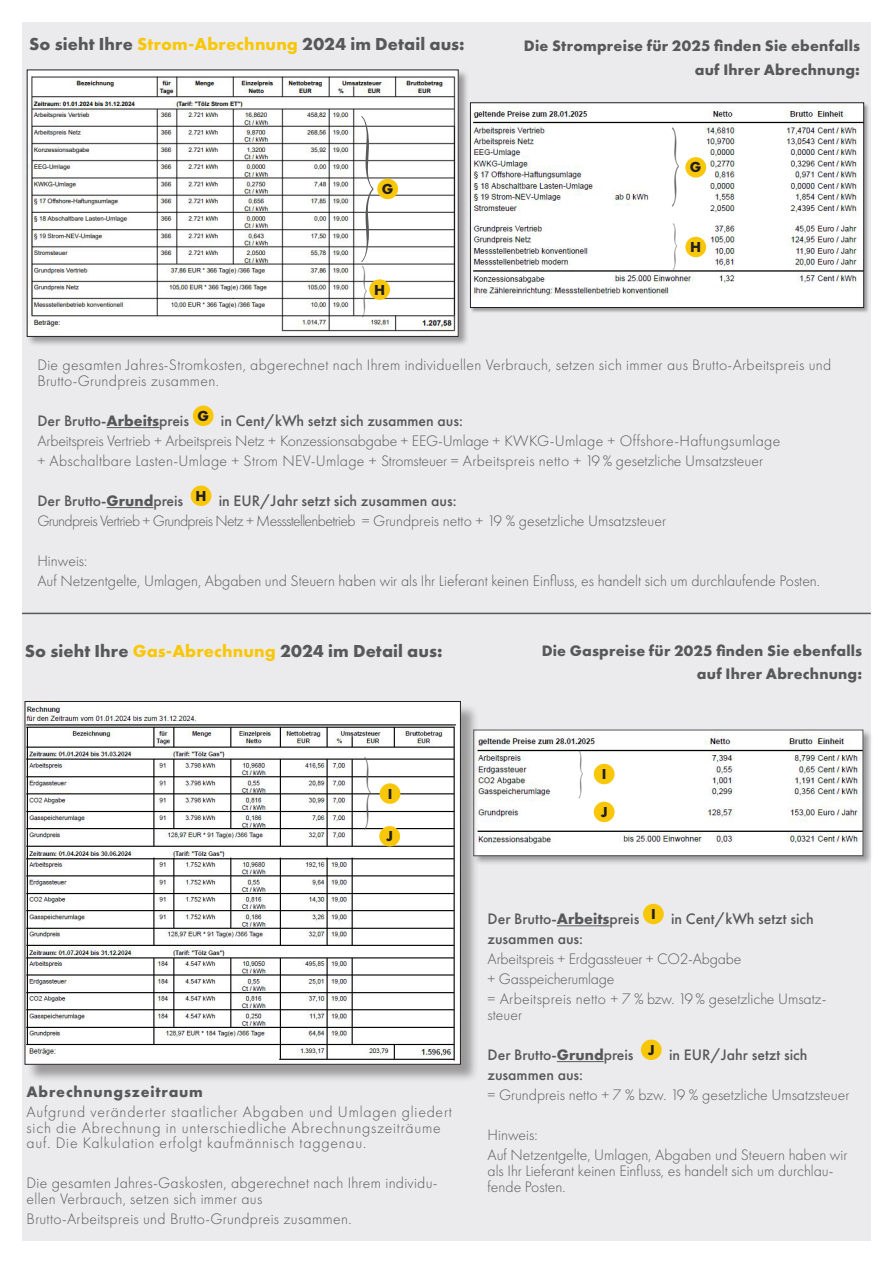
<style>
.page{position:relative;width:893px;height:1263px;background:#fff}
.page>*{position:absolute;margin:0;border:0;box-sizing:border-box;transform-origin:0 0}
.t1{font:186px "Palace Script";color:#57585a;scale:.35 1}
.t2{font:102px "Palace Script";color:#57585a;scale:.35 1}
.t3{font:93.45px "Palace Script";color:#57585a;scale:.35 1}
.t4{font:66px "Palace Script";color:#57585a;scale:.35 1}
.t5{font:61.8px "Palace Script";color:#57585a;scale:.35 1}
.t6{font:60px "Palace Script";color:#57585a;scale:.35 1}
._07_Infokasten_Copy{font:700 18px "Futura PT";letter-spacing:.01em;color:#57585a}
._07_Infokasten_Copy-2{font:300 15.75px/15.8px "Futura PT";color:#57585a}
._07_Infokasten_Copy-3{font:300 15.75px/15.8px "Futura PT";letter-spacing:.02em;color:#57585a}
._07_Infokasten_Copy-4{font:500 15.75px "Futura PT";color:#57585a}
._07_Infokasten_Copy-5{font:300 15.75px/15.8px "Futura PT";letter-spacing:.05em;color:#57585a}
._07_Infokasten_Copy-6{font:700 15.75px "Futura PT";letter-spacing:.01em;color:#57585a}
._07_Infokasten_Copy-7{font:300 15.75px "Futura PT";letter-spacing:-.04em;color:#57585a}
._07_Infokasten_Copy-8{font:700 15.75px "Futura PT";letter-spacing:.05em;color:#57585a}
._01_Headline{font:700 15px "Futura PT";color:#231f20}
.s1{color:#f9c709}
.s2{font-weight:700}
</style>
<div class="page">
<div style="left:22px;top:22px;width:849px;height:1219px;background:#e6e7e9"></div>
<hr style="left:107px;top:427px;width:52px;height:1px;background:#57585a">
<hr style="left:107px;top:507px;width:46px;height:1px;background:#57585a">
<div style="left:193px;top:405px;width:21px;height:21px;background:#f9c709;border-radius:50%"></div>
<div style="left:191px;top:485px;width:20px;height:21px;background:#f9c709;border-radius:50%"></div>
<div style="left:26px;top:69px;width:443px;height:279px;background:#231f20;opacity:.4"></div>
<img style="left:29px;top:72px;width:428px;height:263px">
<div style="left:27px;top:70px;width:432px;height:267px;border:1px solid #231f20"></div>
<div style="left:473px;top:729px;width:400px;height:137px;background:#231f20;opacity:.4"></div>
<img style="left:479px;top:732px;width:382px;height:122px">
<div style="left:473px;top:730px;width:390px;height:126px;border:1px solid #57585a"></div>
<div style="left:471px;top:103px;width:399px;height:211px;background:#231f20;opacity:.4"></div>
<img style="left:472px;top:105px;width:390px;height:201px">
<div style="left:470px;top:103px;width:394px;height:205px;border:1px solid #231f20"></div>
<hr style="left:22px;top:613px;width:849px;height:1px;background:#57585a">
<div style="left:377px;top:179px;width:21px;height:20px;background:#f9c709;border-radius:50%"></div>
<div style="left:369px;top:279px;width:21px;height:21px;background:#f9c709;border-radius:50%"></div>
<div style="left:685px;top:157px;width:21px;height:21px;background:#f9c709;border-radius:50%"></div>
<div style="left:685px;top:237px;width:21px;height:20px;background:#f9c709;border-radius:50%"></div>
<div style="left:26px;top:703px;width:453px;height:379px;background:#231f20;opacity:.4"></div>
<img style="left:27px;top:703px;width:432px;height:359px">
<div style="left:25px;top:701px;width:436px;height:363px;border:1px solid #231f20"></div>
<hr style="left:557px;top:925px;width:52px;height:1px;background:#57585a">
<hr style="left:557px;top:1061px;width:47px;height:1px;background:#57585a">
<div style="left:643px;top:904px;width:21px;height:20px;background:#f9c709;border-radius:50%"></div>
<div style="left:641px;top:1039px;width:21px;height:21px;background:#f9c709;border-radius:50%"></div>
<div style="left:380px;top:783px;width:20px;height:21px;background:#f9c709;border-radius:50%"></div>
<div style="left:379px;top:826px;width:21px;height:20px;background:#f9c709;border-radius:50%"></div>
<div style="left:594px;top:764px;width:21px;height:20px;background:#f9c709;border-radius:50%"></div>
<div style="left:594px;top:802px;width:21px;height:20px;background:#f9c709;border-radius:50%"></div>
<p class="_07_Infokasten_Copy" style="left:29px;top:33px;width:437px">So sieht Ihre <span class="s1">Strom-Abrechnung</span> 2024 im Detail aus:</p>
<p class="t1" style="left:355px;top:48px;width:69px">}</p>
<p class="t4" style="left:360px;top:241px;width:26px">}</p>
<p class="_01_Headline" style="left:382px;top:179px;width:13px">G</p>
<p class="_01_Headline" style="left:374px;top:280px;width:13px">H</p>
<p class="_07_Infokasten_Copy-6" style="left:524px;top:36px;width:338px">Die Strompreise für 2025 finden Sie ebenfalls</p>
<p class="_07_Infokasten_Copy-6" style="left:695px;top:59px;width:167px">auf Ihrer Abrechnung:</p>
<p class="t2" style="left:669px;top:89px;width:39px">}</p>
<p class="t6" style="left:671px;top:201px;width:23px">}</p>
<p class="_01_Headline" style="left:690px;top:158px;width:13px">G</p>
<p class="_01_Headline" style="left:690px;top:237px;width:13px">H</p>
<p class="_07_Infokasten_Copy-3" style="left:37px;top:357px;width:795px">Die gesamten Jahres-Stromkosten, abgerechnet nach Ihrem individuellen Verbrauch, setzen sich immer aus Brutto-Arbeitspreis und<br>Brutto-Grundpreis zusammen.</p>
<p class="_07_Infokasten_Copy-4" style="left:37px;top:411px;width:153px">Der Brutto-<span class="s2">Arbeits</span>preis</p>
<p class="_01_Headline" style="left:197px;top:406px;width:13px">G</p>
<p class="_07_Infokasten_Copy-4" style="left:221px;top:411px;width:243px">in Cent/kWh setzt sich zusammen aus:</p>
<p class="_07_Infokasten_Copy-2" style="left:37px;top:433px;width:744px">Arbeitspreis Vertrieb + Arbeitspreis Netz + Konzessionsabgabe + EEG-Umlage + KWKG-Umlage + Offshore-Haftungsumlage</p>
<p class="_07_Infokasten_Copy-3" style="left:37px;top:453px;width:727px">+ Abschaltbare Lasten-Umlage + Strom NEV-Umlage + Stromsteuer = Arbeitspreis netto + 19 % gesetzliche Umsatzsteuer</p>
<p class="_07_Infokasten_Copy-4" style="left:37px;top:491px;width:147px">Der Brutto-<span class="s2">Grund</span>preis</p>
<p class="_01_Headline" style="left:196px;top:486px;width:13px">H</p>
<p class="_07_Infokasten_Copy-4" style="left:219px;top:491px;width:239px">in EUR/Jahr setzt sich zusammen aus:</p>
<p class="_07_Infokasten_Copy-7" style="left:37px;top:512px;width:630px">Grundpreis Vertrieb + Grundpreis Netz + Messstellenbetrieb = Grundpreis netto + 19 % gesetzliche Umsatzsteuer</p>
<p class="_07_Infokasten_Copy-2" style="left:37px;top:553px;width:51px">Hinweis:</p>
<p class="_07_Infokasten_Copy-2" style="left:37px;top:573px;width:784px">Auf Netzentgelte, Umlagen, Abgaben und Steuern haben wir als Ihr Lieferant keinen Einfluss, es handelt sich um durchlaufende Posten.</p>
<p class="_07_Infokasten_Copy" style="left:25px;top:639px;width:419px">So sieht Ihre <span class="s1">Gas-Abrechnung</span> 2024 im Detail aus:</p>
<p class="t3" style="left:362px;top:722px;width:36px">}</p>
<p class="_01_Headline" style="left:388px;top:784px;width:6px">I</p>
<p class="_01_Headline" style="left:386px;top:827px;width:9px">J</p>
<p class="_07_Infokasten_Copy-8" style="left:27px;top:1081px;width:178px">Abrechnungszeitraum</p>
<p class="_07_Infokasten_Copy-5" style="left:27px;top:1104px;width:427px">Aufgrund veränderter staatlicher Abgaben und Umlagen gliedert sich die Abrechnung in unterschiedliche Abrechnungszeiträume auf. Die Kalkulation erfolgt kaufmännisch taggenau.</p>
<p class="_07_Infokasten_Copy-3" style="left:27px;top:1175px;width:413px">Die gesamten Jahres-Gaskosten, abgerechnet nach Ihrem individu&shy;ellen Verbrauch, setzen sich immer aus</p>
<p class="_07_Infokasten_Copy-3" style="left:27px;top:1211px;width:326px">Brutto-Arbeitspreis und Brutto-Grundpreis zusammen.</p>
<p class="_07_Infokasten_Copy-6" style="left:542px;top:640px;width:322px">Die Gaspreise für 2025 finden Sie ebenfalls</p>
<p class="_07_Infokasten_Copy-6" style="left:697px;top:663px;width:167px">auf Ihrer Abrechnung:</p>
<p class="t5" style="left:577px;top:727px;width:24px">}</p>
<p class="_01_Headline" style="left:602px;top:764px;width:6px">I</p>
<p class="_01_Headline" style="left:601px;top:802px;width:9px">J</p>
<p class="_07_Infokasten_Copy-4" style="left:488px;top:909px;width:153px">Der Brutto-<span class="s2">Arbeits</span>preis</p>
<p class="_01_Headline" style="left:651px;top:904px;width:6px">I</p>
<p class="_07_Infokasten_Copy-4" style="left:671px;top:909px;width:144px">in Cent/kWh setzt sich</p>
<p class="_07_Infokasten_Copy-4" style="left:488px;top:929px;width:97px">zusammen aus:</p>
<p class="_07_Infokasten_Copy-2" style="left:488px;top:951px;width:255px">Arbeitspreis + Erdgassteuer + CO2-Abgabe</p>
<p class="_07_Infokasten_Copy-2" style="left:488px;top:971px;width:128px">+ Gasspeicherumlage</p>
<p class="_07_Infokasten_Copy-2" style="left:488px;top:991px;width:340px">= Arbeitspreis netto + 7 % bzw. 19 % gesetzliche Umsatz&shy;steuer</p>
<p class="_07_Infokasten_Copy-4" style="left:488px;top:1045px;width:147px">Der Brutto-<span class="s2">Grund</span>preis</p>
<p class="_01_Headline" style="left:648px;top:1040px;width:9px">J</p>
<p class="_07_Infokasten_Copy-4" style="left:669px;top:1045px;width:140px">in EUR/Jahr setzt sich</p>
<p class="_07_Infokasten_Copy-4" style="left:488px;top:1065px;width:97px">zusammen aus:</p>
<p class="_07_Infokasten_Copy-2" style="left:488px;top:1087px;width:363px">= Grundpreis netto + 7 % bzw. 19 % gesetzliche Umsatzsteuer</p>
<p class="_07_Infokasten_Copy-2" style="left:488px;top:1127px;width:51px">Hinweis:</p>
<p class="_07_Infokasten_Copy-2" style="left:488px;top:1147px;width:361px">Auf Netzentgelte, Umlagen, Abgaben und Steuern haben wir als Ihr Lieferant keinen Einfluss, es handelt sich um durchlau&shy;fende Posten.</p>
</div>
